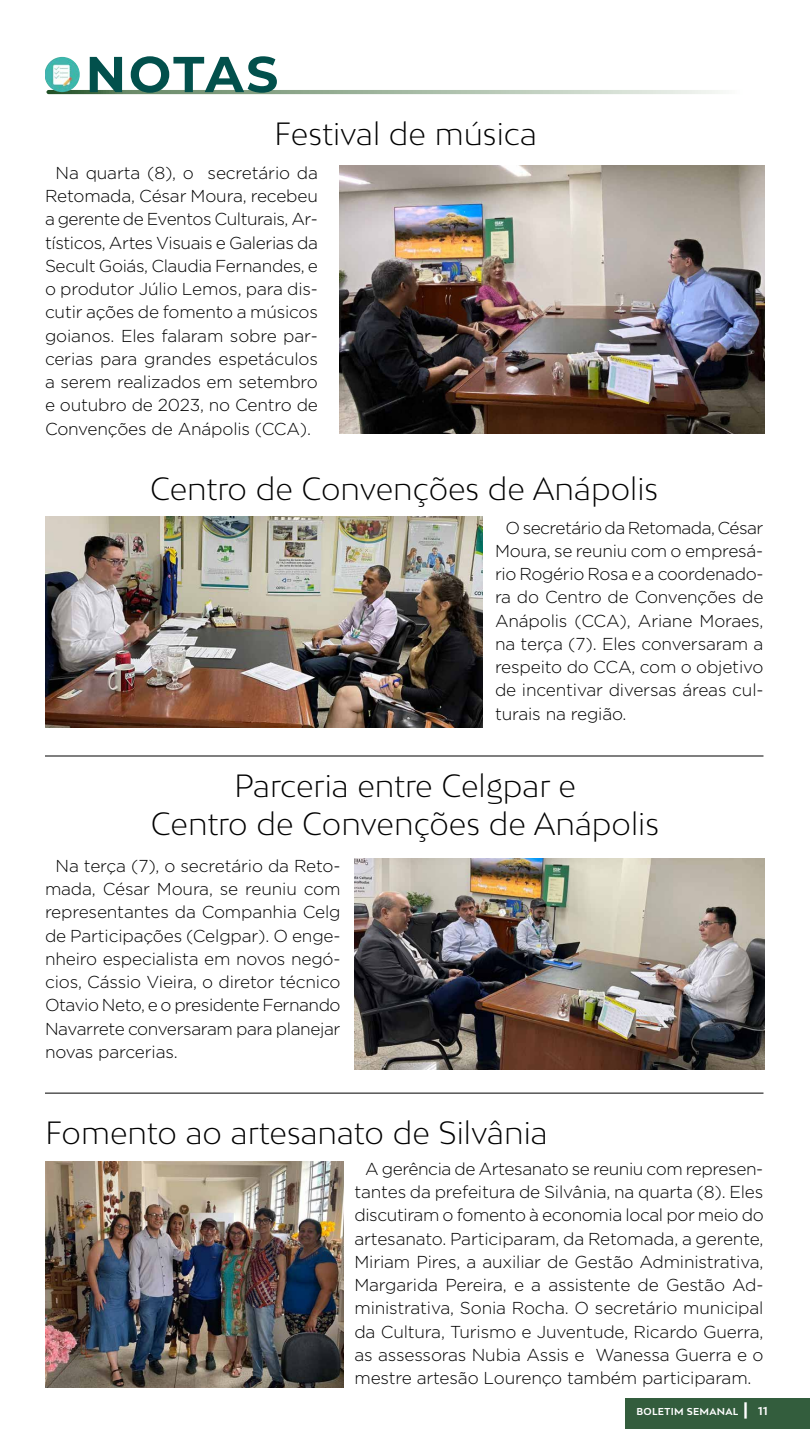
<style>
.page{position:relative;width:810px;height:1440px;background:#fff}
.page>*{position:absolute;margin:0;border:0;box-sizing:border-box;transform-origin:0 0}
.t1{font:700 50.32px "Montserrat";letter-spacing:.045em;color:#02504c}
.t2{font:300 30.38px/37.5px "Bw Mitga";color:#000;text-align:center}
.t3{font:300 17.25px/23.2px "Gotham";letter-spacing:-.01em;color:#000;text-align:justify}
.t4{font:700 9.45px "Bw Mitga";letter-spacing:.03em;color:#fff}
.s1{font-size:16.27px}
.s2{font-size:10.88px}
</style>
<div class="page">
<div style="left:625px;top:1398px;width:185px;height:31px;background:#335d3d"></div>
<svg style="left:46px;top:90px;width:719px;height:4px"></svg>
<img style="left:45px;top:57px;width:35px;height:35px">
<img style="left:339px;top:165px;width:426px;height:269px">
<img style="left:45px;top:516px;width:438px;height:211px">
<img style="left:354px;top:858px;width:411px;height:211px">
<img style="left:45px;top:1161px;width:298px;height:226px">
<hr style="left:45px;top:756px;width:719px;height:1px;background:#000">
<hr style="left:45px;top:1093px;width:719px;height:1px;background:#000">
<h1 class="t1" style="left:86px;top:38px;width:194px">NOTAS</h1>
<h2 class="t2" style="left:274px;top:114px;width:264px">Festival de música</h2>
<p class="t3" style="left:45px;top:161px;width:275px;text-indent:11px">Na quarta (8), o secretário da Retomada, César Moura, recebeu a gerente de Eventos Culturais, Ar&shy;tísticos, Artes Visuais e Galerias da Secult Goiás, Claudia Fernandes, e o produtor Júlio Lemos, para dis&shy;cutir ações de fomento a músicos goianos. Eles falaram sobre par&shy;cerias para grandes espetáculos a serem realizados em setembro e outubro de 2023, no Centro de Convenções de Anápolis (CCA).</p>
<h2 class="t2" style="left:150px;top:469px;width:510px">Centro de Convenções de Anápolis</h2>
<p class="t3" style="left:495px;top:515px;width:270px;text-indent:11px">O secretário da Retomada, César Moura, se reuniu com o empresá&shy;rio Rogério Rosa e a coordenado&shy;ra do Centro de Convenções de Anápolis (CCA), Ariane Moraes, na terça (7). Eles conversaram a respeito do CCA, com o objetivo de incentivar diversas áreas cul&shy;turais na região.</p>
<h2 class="t2" style="left:151px;top:766px;width:510px">Parceria entre Celgpar e<br>Centro de Convenções de Anápolis</h2>
<p class="t3" style="left:45px;top:854px;width:297px;text-indent:11px">Na terça (7), o secretário da Reto&shy;mada, César Moura, se reuniu com representantes da Companhia Celg de Participações (Celgpar). O enge&shy;nheiro especialista em novos negó&shy;cios, Cássio Vieira, o diretor técnico Otavio Neto, e o presidente Fernando Navarrete conversaram para planejar novas parcerias.</p>
<h2 class="t2" style="left:45px;top:1113px;width:504px">Fomento ao artesanato de Silvânia</h2>
<p class="t3" style="left:354px;top:1157px;width:411px;text-indent:11px">A gerência de Artesanato se reuniu com represen&shy;tantes da prefeitura de Silvânia, na quarta (8). Eles discutiram o fomento à economia local por meio do artesanato. Participaram, da Retomada, a gerente, Miriam Pires, a auxiliar de Gestão Administrativa, Margarida Pereira, e a assistente de Gestão Ad&shy;ministrativa, Sonia Rocha. O secretário municipal da Cultura, Turismo e Juventude, Ricardo Guerra, as assessoras Nubia Assis e Wanessa Guerra e o mestre artesão Lourenço também participaram.</p>
<p class="t4" style="left:637px;top:1405px;width:133px">BOLETIM SEMANAL <span class="s1">|</span> <span class="s2">11</span></p>
</div>
